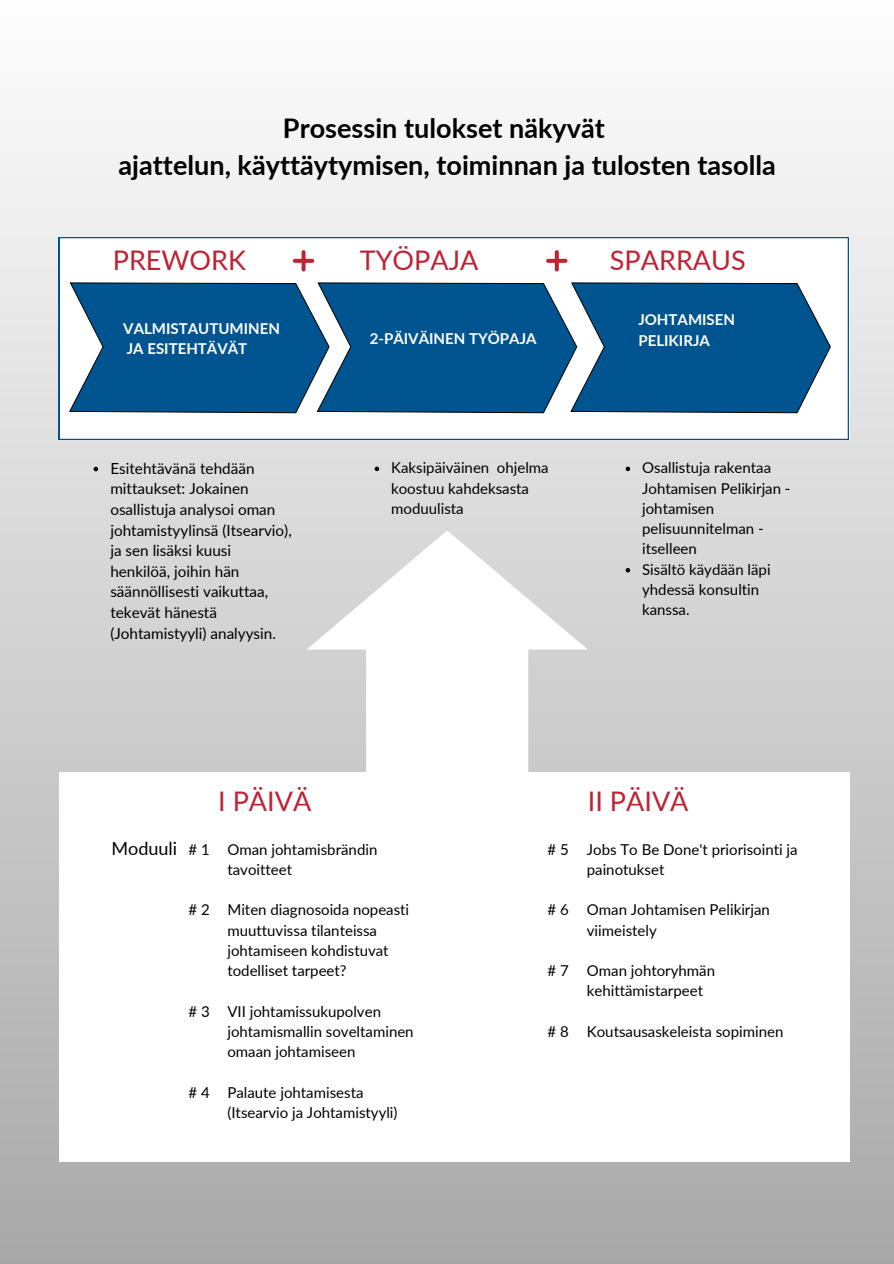
<style>
.page{position:relative;width:894px;height:1264px;background:#fff}
.page>*{position:absolute;margin:0;border:0;box-sizing:border-box;transform-origin:0 0}
.t1{font:700 27px "Lato";color:#000}
.t2{font:27px "Lato";color:#be2233}
.t3{font:18px "Lato";color:#000}
.t4{font:15.3px/20.7px "Lato";color:#000}
.t5{font:15px/20.2px "Lato";color:#000}
.t6{font:700 15px/20.2px "Lato";color:#fff}
</style>
<div class="page">
<div style="left:0;top:0;width:893px;height:1263px;background:linear-gradient(to bottom,#fafbfc,#aaa)"></div>
<svg style="left:59px;top:237px;width:789px;height:203px"></svg>
<svg style="left:374px;top:466px;width:5px;height:5px"></svg>
<svg style="left:625px;top:466px;width:5px;height:5px"></svg>
<svg style="left:625px;top:568px;width:5px;height:4px"></svg>
<svg style="left:69px;top:282px;width:761px;height:131px;background:#1c6599"></svg>
<svg style="left:93px;top:467px;width:5px;height:4px"></svg>
<div style="left:59px;top:772px;width:789px;height:390px;background:#fff"></div>
<svg style="left:293px;top:250px;width:21px;height:21px"></svg>
<svg style="left:306px;top:531px;width:281px;height:241px"></svg>
<svg style="left:546px;top:250px;width:21px;height:21px"></svg>
<p class="t1" style="left:283px;top:111px;width:323px">Prosessin tulokset näkyvät</p>
<p class="t1" style="left:118px;top:148px;width:658px">ajattelun, käyttäytymisen, toiminnan ja tulosten tasolla</p>
<p class="t2" style="left:113px;top:243px;width:135px">PREWORK</p>
<p class="t2" style="left:359px;top:243px;width:120px">TYÖPAJA</p>
<p class="t2" style="left:609px;top:243px;width:137px">SPARRAUS</p>
<p class="t6" style="left:123px;top:318px;width:158px">VALMISTAUTUMINEN</p>
<p class="t6" style="left:127px;top:338px;width:122px">JA ESITEHTÄVÄT</p>
<p class="t4" style="left:110px;top:457px;width:183px">Esitehtävänä tehdään mittaukset: Jokainen osallistuja analysoi oman johtamistyylinsä (Itsearvio), ja sen lisäksi kuusi henkilöä, joihin hän säännöllisesti vaikuttaa, tekevät hänestä (Johtamistyyli) analyysin.</p>
<p class="t2" style="left:218px;top:784px;width:95px">I PÄIVÄ</p>
<p class="t6" style="left:370px;top:328px;width:168px">2-PÄIVÄINEN TYÖPAJA</p>
<p class="t6" style="left:638px;top:309px;width:98px">JOHTAMISEN<br>PELIKIRJA</p>
<p class="t5" style="left:391px;top:457px;width:159px">Kaksipäiväinen ohjelma koostuu kahdeksasta moduulista</p>
<p class="t5" style="left:642px;top:457px;width:150px">Osallistuja rakentaa<br>Johtamisen Pelikirjan - johtamisen pelisuunnitelman - itselleen</p>
<p class="t5" style="left:642px;top:559px;width:130px">Sisältö käydään läpi yhdessä konsultin kanssa.</p>
<p class="t2" style="left:587px;top:784px;width:102px">II PÄIVÄ</p>
<p class="t3" style="left:111px;top:837px;width:67px">Moduuli</p>
<p class="t5" style="left:188px;top:838px;width:23px"># 1</p>
<p class="t5" style="left:188px;top:899px;width:23px"># 2</p>
<p class="t5" style="left:188px;top:1000px;width:23px"># 3</p>
<p class="t5" style="left:188px;top:1081px;width:23px"># 4</p>
<p class="t5" style="left:227px;top:838px;width:151px">Oman johtamisbrändin tavoitteet</p>
<p class="t5" style="left:227px;top:899px;width:183px">Miten diagnosoida nopeasti muuttuvissa tilanteissa johtamiseen kohdistuvat todelliset tarpeet?</p>
<p class="t5" style="left:227px;top:1000px;width:188px">VII johtamissukupolven johtamismallin soveltaminen omaan johtamiseen</p>
<p class="t5" style="left:227px;top:1081px;width:138px">Palaute johtamisesta</p>
<p class="t5" style="left:227px;top:1102px;width:172px">(Itsearvio ja Johtamistyyli)</p>
<p class="t5" style="left:547px;top:838px;width:23px"># 5</p>
<p class="t5" style="left:547px;top:899px;width:23px"># 6</p>
<p class="t5" style="left:547px;top:960px;width:23px"># 7</p>
<p class="t5" style="left:547px;top:1021px;width:23px"># 8</p>
<p class="t5" style="left:586px;top:838px;width:212px">Jobs To Be Done't priorisointi ja painotukset</p>
<p class="t5" style="left:586px;top:899px;width:184px">Oman Johtamisen Pelikirjan viimeistely</p>
<p class="t5" style="left:586px;top:960px;width:130px">Oman johtoryhmän kehittämistarpeet</p>
<p class="t5" style="left:586px;top:1021px;width:198px">Koutsausaskeleista sopiminen</p>
</div>
